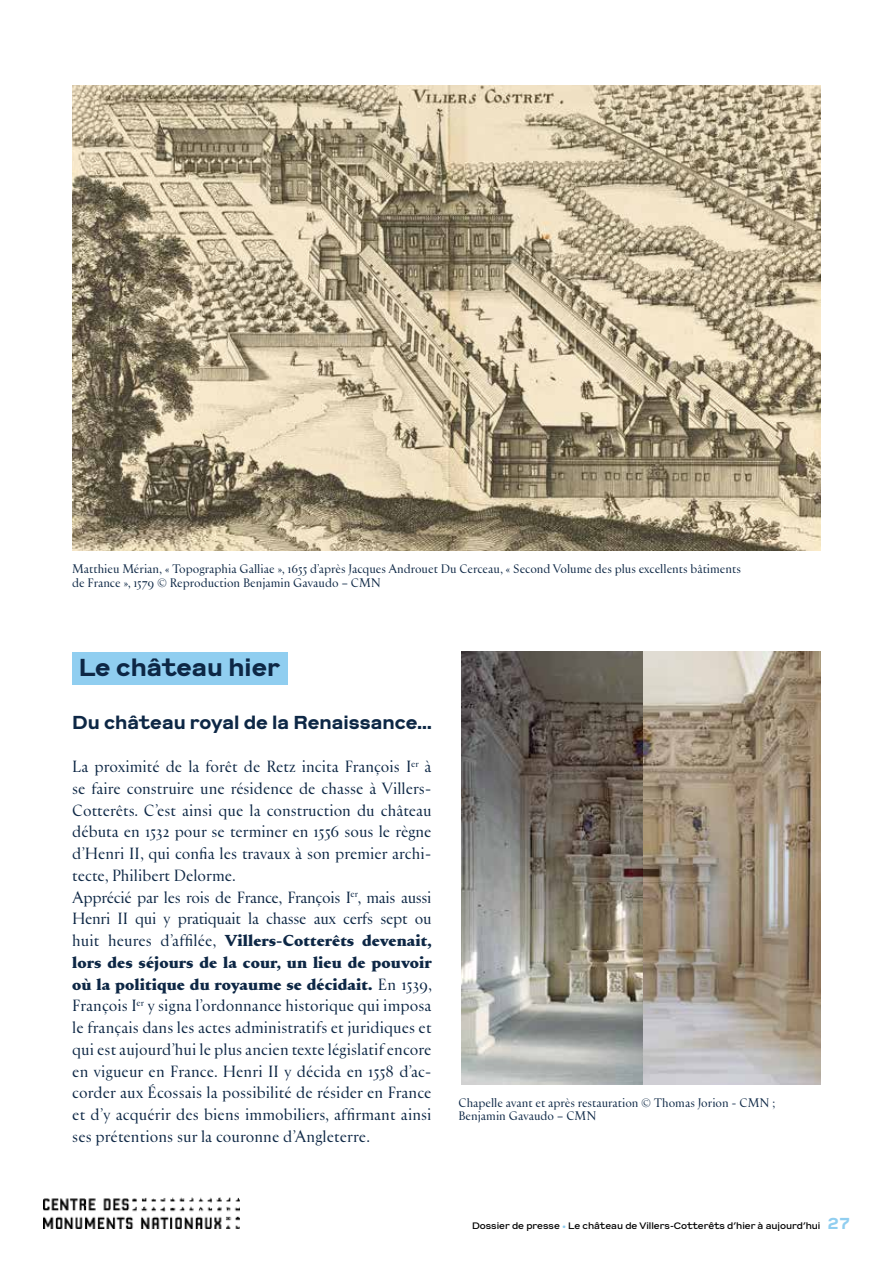
<style>
.page{position:relative;width:893px;height:1263px;background:#fff}
.page>*{position:absolute;margin:0;border:0;box-sizing:border-box;transform-origin:0 0}
.t1{font:700 25.5px "CVC Sans";color:#0d2745}
.t2{font:700 19.5px "CVC Sans";color:#0d2745}
.t3{font:15.75px/21.8px "CVC";color:#0d2745}
.t4{font:12px/13.5px "CVC";color:#0d2745}
.t5{font:9.75px "CVC Sans";color:#000}
.s1{font-weight:700}
.s2{color:#90cef0}
.s3{font-weight:700;font-size:16.5px;color:#90cef0}
</style>
<div class="page">
<img style="left:43px;top:1198px;width:197px;height:31px">
<div style="left:72px;top:652px;width:216px;height:32px;background:#90cef0"></div>
<img style="left:461px;top:652px;width:360px;height:432px">
<img style="left:72px;top:85px;width:749px;height:466px">
<p class="t4" style="left:72px;top:562px;width:670px">Matthieu Mérian, « Topographia Galliae », 1655 d’après Jacques Androuet Du Cerceau, « Second Volume des plus excellents bâtiments de France », 1579 © Reproduction Benjamin Gavaudo – CMN</p>
<h1 class="t1" style="left:79px;top:649px;width:203px">Le château hier</h1>
<p class="t2" style="left:72px;top:708px;width:361px">Du château royal de la Renaissance…</p>
<p class="t3" style="left:72px;top:755px;width:361px">La proximité de la forêt de Retz incita François I<sup>er</sup> à se faire construire une résidence de chasse à Villers-Cotterêts. C’est ainsi que la construction du château débuta en 1532 pour se terminer en 1556 sous le règne d’Henri II, qui confia les travaux à son premier archi&shy;tecte, Philibert Delorme.<br>Apprécié par les rois de France, François I<sup>er</sup>, mais aussi Henri II qui y pratiquait la chasse aux cerfs sept ou huit heures d’affilée, <span class="s1">Villers-Cotterêts devenait, lors des séjours de la cour, un lieu de pouvoir où la politique du royaume se décidait.</span> En 1539, François I<sup>er</sup> y signa l’ordonnance historique qui imposa le français dans les actes administratifs et juridiques et qui est aujourd’hui le plus ancien texte législatif encore en vigueur en France. Henri II y décida en 1558 d’ac&shy;corder aux Écossais la possibilité de résider en France et d’y acquérir des biens immobiliers, affirmant ainsi ses prétentions sur la couronne d’Angleterre.</p>
<p class="t4" style="left:458px;top:1095px;width:319px">Chapelle avant et après restauration © Thomas Jorion - CMN ;<br>Benjamin Gavaudo – CMN</p>
<p class="t5" style="left:472px;top:1218px;width:380px">Dossier de presse <span class="s2">•</span> Le château de Villers-Cotterêts d’hier à aujourd’hui <span class="s3">27</span></p>
</div>
